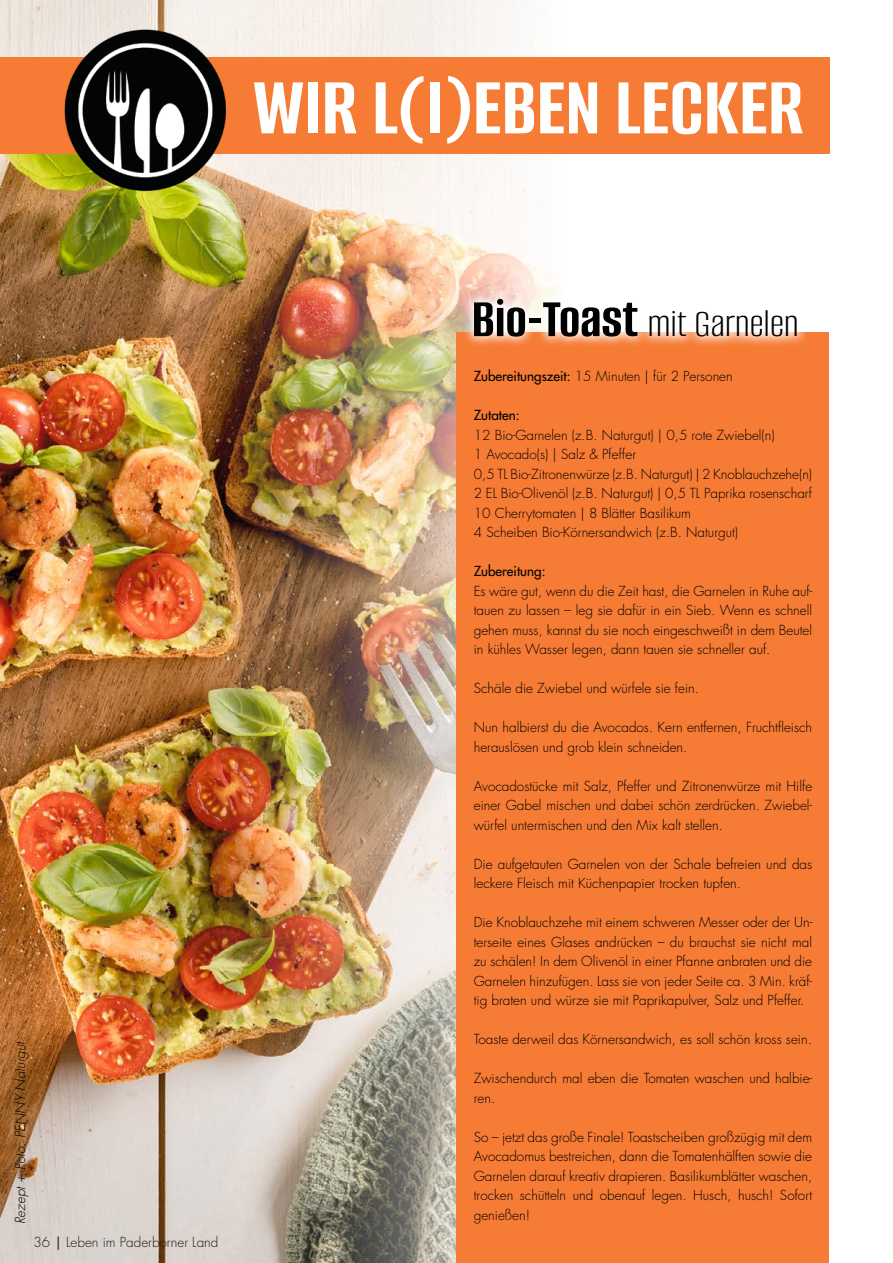
<style>
.page{position:relative;width:893px;height:1263px;background:#fff}
.page>*{position:absolute;margin:0;border:0;box-sizing:border-box;transform-origin:0 0}
.t1{font:100 86.25px "Alumni Sans";color:#fff}
.t2{font:100 40.5px "Alumni Sans";color:#000}
.t3{font:300 13.5px/19.5px "Futura";color:#000}
.t4{font:italic 300 13.5px "Futura";color:#000}
.t5{font:300 13.5px "Futura";color:#1e1b1b}
.t6{font:13.5px "Futura";color:#000}
.s1{font-weight:400}
.s2{font-size:57px}
</style>
<div class="page">
<img style="left:0;top:0;width:714px;height:1263px">
<div style="left:457px;top:332px;width:372px;height:931px;background:#f67b35"></div>
<svg style="left:462px;top:287px;width:344px;height:58px"></svg>
<div style="left:0;top:58px;width:829px;height:96px;background:#f67b35"></div>
<img style="left:49px;top:1px;width:189px;height:194px">
<h1 class="t1" style="left:253px;top:64px;width:553px">WIR L(I)EBEN LECKER</h1>
<p class="t4" style="left:12px;top:1224px;width:185px;rotate:-90deg">Rezept + Foto: PENNY Naturgut</p>
<p class="t5" style="left:33px;top:1234px;width:187px">36 <span class="s1">|</span> Leben im Paderborner Land</p>
<h2 class="t2" style="left:472px;top:304px;width:329px"><span class="s2">Bio-Toast</span> mit Garnelen</h2>
<p class="t3" style="left:474px;top:367px;width:260px"><span class="s1">Zubereitungszeit:</span> 15 Minuten | für 2 Personen</p>
<p class="t6" style="left:474px;top:407px;width:47px">Zutaten:</p>
<p class="t3" style="left:474px;top:426px;width:340px">12 Bio-Garnelen (z.B. Naturgut) | 0,5 rote Zwiebel(n)<br>1 Avocado(s) | Salz &amp; Pfeffer<br>0,5 TL Bio-Zitronenwürze (z.B. Naturgut) | 2 Knoblauchzehe(n)<br>2 EL Bio-Olivenöl (z.B. Naturgut) | 0,5 TL Paprika rosenscharf 10 Cherrytomaten | 8 Blätter Basilikum<br>4 Scheiben Bio-Körnersandwich (z.B. Naturgut)</p>
<p class="t6" style="left:474px;top:562px;width:73px">Zubereitung:</p>
<p class="t3" style="left:474px;top:581px;width:340px;text-align:justify">Es wäre gut, wenn du die Zeit hast, die Garnelen in Ruhe auf&shy;tauen zu lassen – leg sie dafür in ein Sieb. Wenn es schnell gehen muss, kannst du sie noch eingeschweißt in dem Beutel in kühles Wasser legen, dann tauen sie schneller auf.</p>
<p class="t3" style="left:474px;top:679px;width:227px">Schäle die Zwiebel und würfele sie fein.</p>
<p class="t3" style="left:474px;top:718px;width:340px">Nun halbierst du die Avocados. Kern entfernen, Fruchtfleisch herauslösen und grob klein schneiden.</p>
<p class="t3" style="left:474px;top:776px;width:340px;text-align:justify">Avocadostücke mit Salz, Pfeffer und Zitronenwürze mit Hilfe einer Gabel mischen und dabei schön zerdrücken. Zwiebel&shy;würfel untermischen und den Mix kalt stellen.</p>
<p class="t3" style="left:474px;top:854px;width:340px">Die aufgetauten Garnelen von der Schale befreien und das leckere Fleisch mit Küchenpapier trocken tupfen.</p>
<p class="t3" style="left:474px;top:913px;width:340px;text-align:justify">Die Knoblauchzehe mit einem schweren Messer oder der Un&shy;terseite eines Glases andrücken – du brauchst sie nicht mal zu schälen! In dem Olivenöl in einer Pfanne anbraten und die Garnelen hinzufügen. Lass sie von jeder Seite ca. 3 Min. kräf&shy;tig braten und würze sie mit Paprikapulver, Salz und Pfeffer.</p>
<p class="t3" style="left:474px;top:1030px;width:340px">Toaste derweil das Körnersandwich, es soll schön kross sein.</p>
<p class="t3" style="left:474px;top:1069px;width:340px">Zwischendurch mal eben die Tomaten waschen und halbie&shy;ren.</p>
<p class="t3" style="left:474px;top:1127px;width:340px;text-align:justify">So – jetzt das große Finale! Toastscheiben großzügig mit dem Avocadomus bestreichen, dann die Tomatenhälften sowie die Garnelen darauf kreativ drapieren. Basilikumblätter waschen, trocken schütteln und obenauf legen. Husch, husch! Sofort genießen!</p>
</div>
